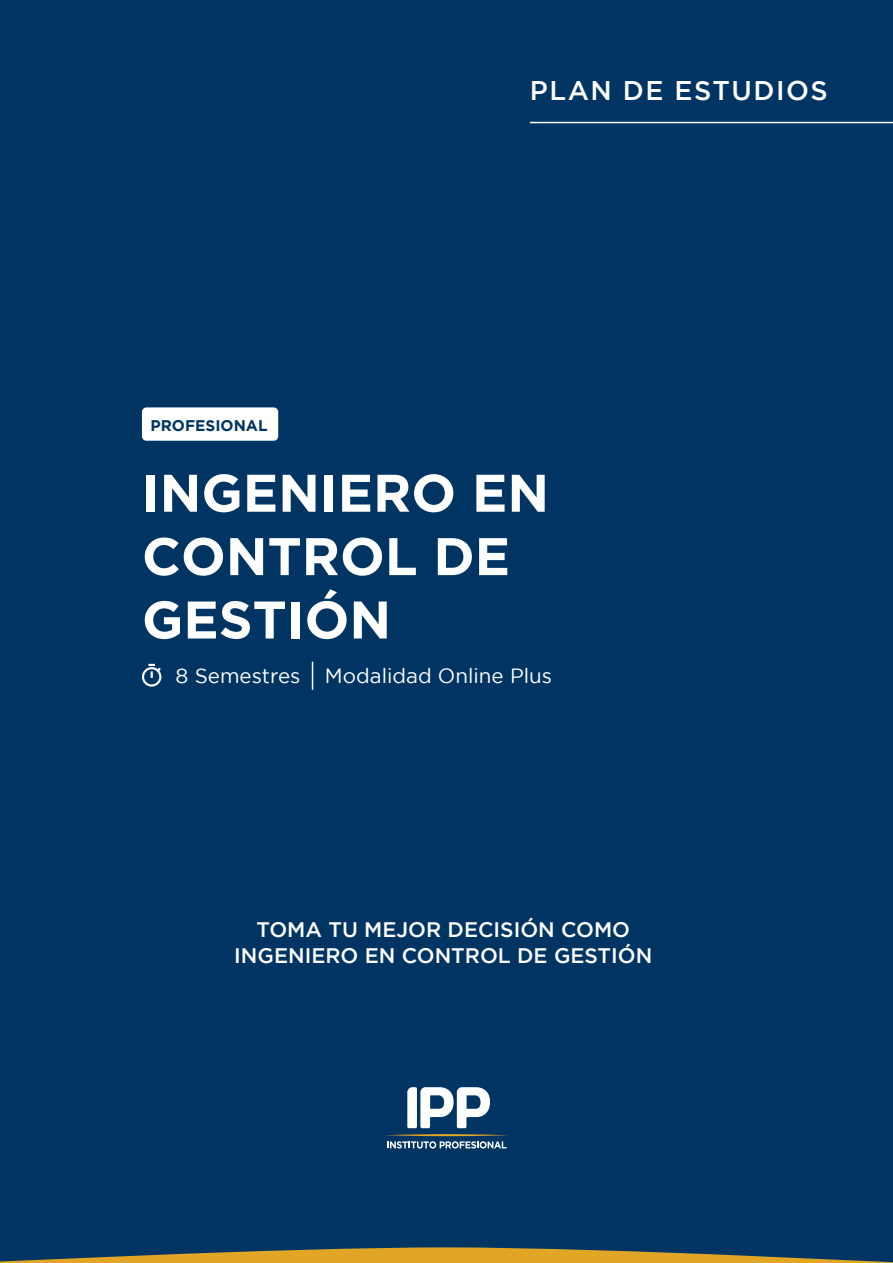
<style>
.page{position:relative;width:893px;height:1263px;background:#003563}
.page>*{position:absolute;margin:0;border:0;box-sizing:border-box;transform-origin:0 0}
.t1{font:700 52.8px/63.3px "Gotham";color:#fff}
.t2{font:500 27px "Gotham";letter-spacing:.055em;color:#fff}
.t3{font:500 21px/25.2px "Gotham";color:#fff;text-align:center}
.t4{font:20.55px "Gotham";color:#fff}
.t5{font:700 15.45px "Gotham";color:#003563}
</style>
<div class="page">
<div style="left:142px;top:407px;width:136px;height:34px;background:#fff;border-radius:4px"></div>
<svg style="left:407px;top:1087px;width:83px;height:41px"></svg>
<hr style="left:384px;top:1134px;width:124px;height:2px;background:#e2a627;border-radius:50%">
<svg style="left:387px;top:1141px;width:119px;height:7px"></svg>
<svg style="left:0;top:1247px;width:893px;height:16px"></svg>
<hr style="left:530px;top:122px;width:363px;height:1px;background:#fff">
<svg style="left:142px;top:664px;width:19px;height:23px"></svg>
<svg style="left:312px;top:662px;width:1px;height:27px"></svg>
<p class="t5" style="left:150px;top:416px;width:119px">PROFESIONAL</p>
<p class="t2" style="left:530px;top:75px;width:299px">PLAN DE ESTUDIOS</p>
<h1 class="t1" style="left:142px;top:460px;width:409px">INGENIERO EN<br>CONTROL DE<br>GESTIÓN</h1>
<p class="t4" style="left:176px;top:664px;width:378px">8 Semestres Modalidad Online Plus</p>
<p class="t3" style="left:234px;top:917px;width:420px">TOMA TU MEJOR DECISIÓN COMO<br>INGENIERO EN CONTROL DE GESTIÓN</p>
</div>
